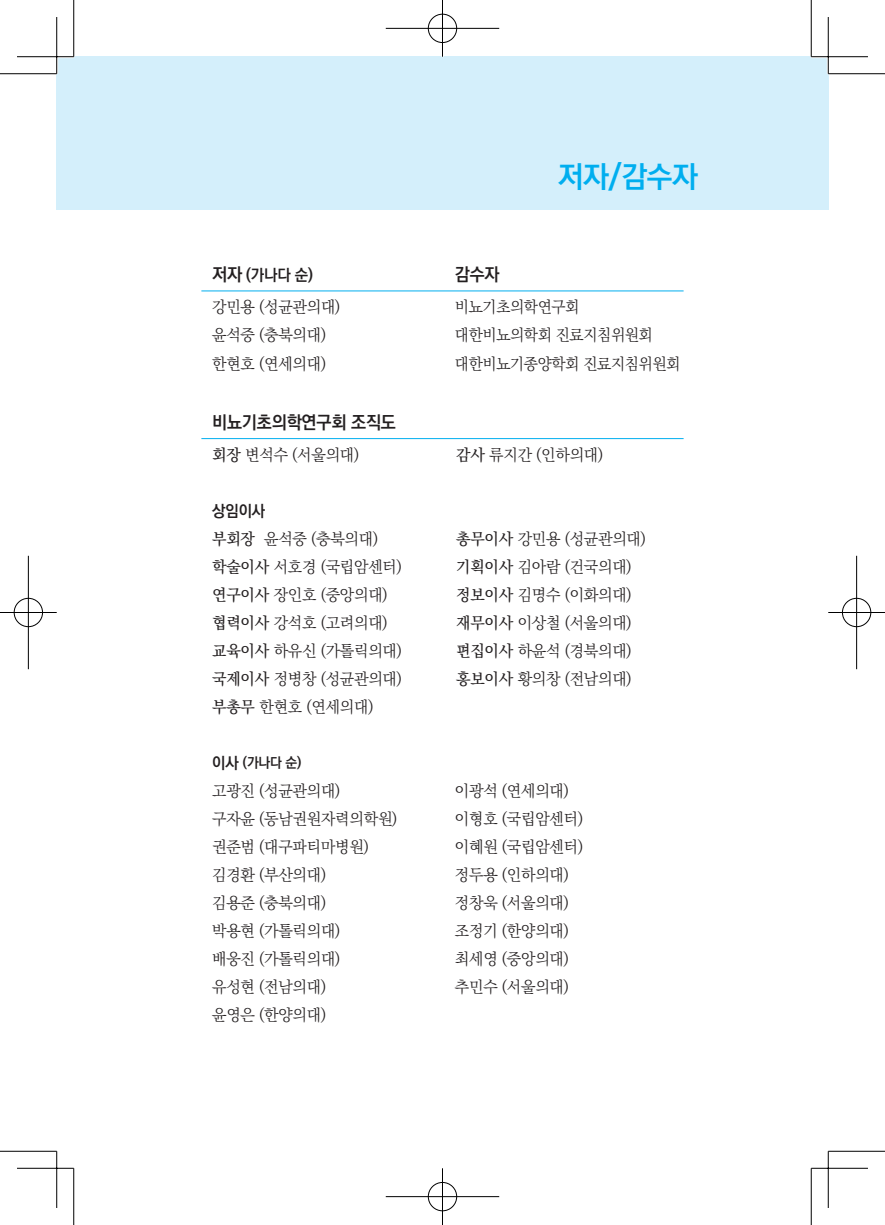
<style>
.page{position:relative;width:885px;height:1225px;background:#fff}
.page>*{position:absolute;margin:0;border:0;box-sizing:border-box;transform-origin:0 0}
.t1{font:700 30px "Ko Pub Dotum";color:#00aeef}
.t2{font:18px "Ko Pub World Dotum PB";letter-spacing:-.01em;color:#231f20;scale:.96 1}
.t3{font:18px "Ko Pub World Dotum PB";letter-spacing:-.01em;color:#231f20;scale:.95 1}
.t4{font:16px "Ko Pub World Batang PL";letter-spacing:-.01em;color:#231f20;scale:.96 1}
.t5{font:16px "Ko Pub World Batang PL";letter-spacing:-.01em;color:#231f20;scale:.94 1}
.t6{font:16px "Ko Pub World Dotum PB";letter-spacing:-.01em;color:#231f20;scale:.96 1}
.t7{font:14px "Ko Pub World Dotum PB";color:#231f20;scale:.96 1}
.s1{font-size:18px}
.s2{font-family:"Ko Pub World Batang PM"}
.s3{font-size:16px}
</style>
<div class="page">
<div style="left:74px;top:57px;width:754px;height:153px;background:#d4effb"></div>
<div style="left:57px;top:57px;width:17px;height:153px;background:#d4effb"></div>
<hr style="left:201px;top:290px;width:482px;height:1px;background:#00aeef">
<hr style="left:201px;top:438px;width:482px;height:1px;background:#00aeef">
<hr style="left:17px;top:55px;width:57px;height:3px;background:#fff">
<hr style="left:811px;top:55px;width:56px;height:3px;background:#fff">
<hr style="left:55px;top:17px;width:3px;height:57px;background:#fff">
<hr style="left:826px;top:17px;width:3px;height:57px;background:#fff">
<hr style="left:0;top:73px;width:57px;height:1px;background:#000">
<hr style="left:828px;top:73px;width:56px;height:1px;background:#000">
<hr style="left:0;top:1151px;width:57px;height:1px;background:#000">
<hr style="left:828px;top:1151px;width:56px;height:1px;background:#000">
<hr style="left:73px;top:0;width:1px;height:57px;background:#000">
<hr style="left:73px;top:1168px;width:1px;height:57px;background:#000">
<hr style="left:810px;top:0;width:1px;height:57px;background:#000">
<hr style="left:810px;top:1168px;width:1px;height:57px;background:#000">
<hr style="left:17px;top:56px;width:57px;height:1px;background:#000">
<hr style="left:811px;top:56px;width:56px;height:1px;background:#000">
<hr style="left:17px;top:1168px;width:57px;height:1px;background:#000">
<hr style="left:811px;top:1168px;width:56px;height:1px;background:#000">
<hr style="left:56px;top:17px;width:1px;height:57px;background:#000">
<hr style="left:56px;top:1151px;width:1px;height:57px;background:#000">
<hr style="left:827px;top:17px;width:1px;height:57px;background:#000">
<hr style="left:827px;top:1151px;width:1px;height:57px;background:#000">
<div style="left:427px;top:13px;width:31px;height:31px;border:3px solid #fff;border-radius:50%"></div>
<hr style="left:386px;top:27px;width:113px;height:3px;background:#fff">
<hr style="left:441px;top:0;width:3px;height:57px;background:#fff">
<div style="left:428px;top:14px;width:29px;height:29px;border:1px solid #000;border-radius:50%"></div>
<hr style="left:386px;top:28px;width:113px;height:1px;background:#000">
<hr style="left:442px;top:0;width:1px;height:57px;background:#000">
<div style="left:427px;top:1181px;width:31px;height:31px;border:3px solid #fff;border-radius:50%"></div>
<hr style="left:386px;top:1195px;width:113px;height:3px;background:#fff">
<hr style="left:441px;top:1168px;width:3px;height:57px;background:#fff">
<div style="left:428px;top:1182px;width:29px;height:29px;border:1px solid #000;border-radius:50%"></div>
<hr style="left:386px;top:1196px;width:113px;height:1px;background:#000">
<hr style="left:442px;top:1168px;width:1px;height:57px;background:#000">
<div style="left:13px;top:597px;width:31px;height:31px;border:3px solid #fff;border-radius:50%"></div>
<hr style="left:0;top:611px;width:57px;height:3px;background:#fff">
<hr style="left:27px;top:556px;width:3px;height:113px;background:#fff">
<div style="left:14px;top:598px;width:29px;height:29px;border:1px solid #000;border-radius:50%"></div>
<hr style="left:0;top:612px;width:57px;height:1px;background:#000">
<hr style="left:28px;top:556px;width:1px;height:113px;background:#000">
<div style="left:840px;top:597px;width:32px;height:31px;border:3px solid #fff;border-radius:50%"></div>
<hr style="left:828px;top:611px;width:56px;height:3px;background:#fff">
<hr style="left:855px;top:556px;width:2px;height:113px;background:#fff">
<div style="left:842px;top:598px;width:29px;height:29px;border:1px solid #000;border-radius:50%"></div>
<hr style="left:828px;top:612px;width:56px;height:1px;background:#000">
<hr style="left:856px;top:556px;width:1px;height:113px;background:#000">
<p class="t6" style="left:212px;top:263px;width:106px"><span class="s1">저자</span> (가나다 순)</p>
<p class="t4" style="left:212px;top:295px;width:135px">강민용 (성균관의대)</p>
<p class="t4" style="left:212px;top:323px;width:120px">윤석중 (충북의대)</p>
<p class="t4" style="left:212px;top:352px;width:120px">한현호 (연세의대)</p>
<h1 class="t1" style="left:557px;top:162px;width:141px">저자/감수자</h1>
<p class="t3" style="left:455px;top:261px;width:48px">감수자</p>
<p class="t5" style="left:455px;top:295px;width:134px">비뇨기초의학연구회</p>
<p class="t5" style="left:455px;top:323px;width:212px">대한비뇨의학회 진료지침위원회</p>
<p class="t5" style="left:455px;top:352px;width:241px">대한비뇨기종양학회 진료지침위원회</p>
<p class="t2" style="left:212px;top:409px;width:193px">비뇨기초의학연구회 조직도</p>
<p class="t4" style="left:212px;top:443px;width:154px"><span class="s2">회장</span> 변석수 (서울의대)</p>
<p class="t4" style="left:456px;top:443px;width:154px"><span class="s2">감사</span> 류지간 (인하의대)</p>
<p class="t6" style="left:212px;top:499px;width:57px">상임이사</p>
<p class="t4" style="left:212px;top:527px;width:174px"><span class="s2">부회장</span> 윤석중 (충북의대)</p>
<p class="t4" style="left:456px;top:527px;width:199px"><span class="s2">총무이사</span> 강민용 (성균관의대)</p>
<p class="t4" style="left:212px;top:555px;width:199px"><span class="s2">학술이사</span> 서호경 (국립암센터)</p>
<p class="t4" style="left:456px;top:555px;width:184px"><span class="s2">기획이사</span> 김아람 (건국의대)</p>
<p class="t4" style="left:212px;top:583px;width:184px"><span class="s2">연구이사</span> 장인호 (중앙의대)</p>
<p class="t4" style="left:456px;top:583px;width:184px"><span class="s2">정보이사</span> 김명수 (이화의대)</p>
<p class="t4" style="left:212px;top:611px;width:184px"><span class="s2">협력이사</span> 강석호 (고려의대)</p>
<p class="t4" style="left:456px;top:611px;width:184px"><span class="s2">재무이사</span> 이상철 (서울의대)</p>
<p class="t4" style="left:212px;top:639px;width:199px"><span class="s2">교육이사</span> 하유신 (가톨릭의대)</p>
<p class="t4" style="left:456px;top:639px;width:184px"><span class="s2">편집이사</span> 하윤석 (경북의대)</p>
<p class="t4" style="left:212px;top:667px;width:199px"><span class="s2">국제이사</span> 정병창 (성균관의대)</p>
<p class="t4" style="left:456px;top:667px;width:184px"><span class="s2">홍보이사</span> 황의창 (전남의대)</p>
<p class="t4" style="left:212px;top:695px;width:169px"><span class="s2">부총무</span> 한현호 (연세의대)</p>
<p class="t7" style="left:212px;top:752px;width:94px"><span class="s3">이사</span> (가나다 순)</p>
<p class="t4" style="left:212px;top:779px;width:135px">고광진 (성균관의대)</p>
<p class="t4" style="left:212px;top:807px;width:194px">구자윤 (동남권원자력의학원)</p>
<p class="t4" style="left:212px;top:835px;width:164px">권준범 (대구파티마병원)</p>
<p class="t4" style="left:212px;top:863px;width:120px">김경환 (부산의대)</p>
<p class="t4" style="left:212px;top:891px;width:120px">김용준 (충북의대)</p>
<p class="t4" style="left:212px;top:919px;width:135px">박용현 (가톨릭의대)</p>
<p class="t4" style="left:212px;top:947px;width:135px">배웅진 (가톨릭의대)</p>
<p class="t4" style="left:212px;top:975px;width:120px">유성현 (전남의대)</p>
<p class="t4" style="left:212px;top:1003px;width:120px">윤영은 (한양의대)</p>
<p class="t4" style="left:455px;top:779px;width:120px">이광석 (연세의대)</p>
<p class="t4" style="left:455px;top:807px;width:135px">이형호 (국립암센터)</p>
<p class="t4" style="left:455px;top:835px;width:135px">이혜원 (국립암센터)</p>
<p class="t4" style="left:455px;top:863px;width:120px">정두용 (인하의대)</p>
<p class="t4" style="left:455px;top:891px;width:120px">정창욱 (서울의대)</p>
<p class="t4" style="left:455px;top:919px;width:120px">조정기 (한양의대)</p>
<p class="t4" style="left:455px;top:947px;width:120px">최세영 (중앙의대)</p>
<p class="t4" style="left:455px;top:975px;width:120px">추민수 (서울의대)</p>
</div>
